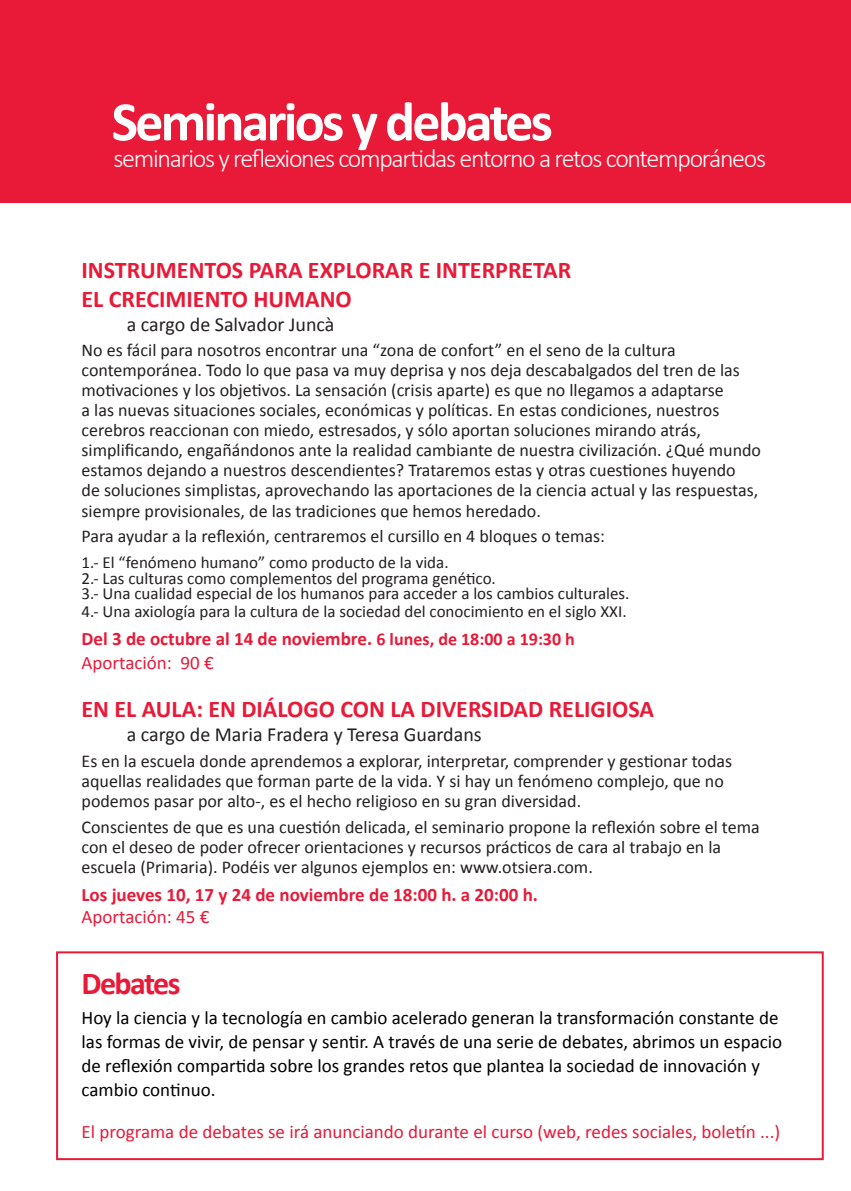
<style>
.page{position:relative;width:851px;height:1191px;background:#fff}
.page>*{position:absolute;margin:0;border:0;box-sizing:border-box;transform-origin:0 0}
.t1{font:700 56px "Calibri";letter-spacing:-.05em;color:#fff}
.t2{font:700 32px "Calibri";letter-spacing:-.05em;color:#e91938}
.t3{font:300 26px "Calibri";letter-spacing:-.05em;color:#fff}
.t4{font:700 24px/28.8px "Calibri";color:#e91938}
.t5{font:20px "Calibri";color:#231f20}
.t6{font:19px/24px "Calibri";color:#000}
.t7{font:700 19px/24px "Calibri";color:#e91938}
.t8{font:19px "Calibri";color:#e91938}
.t9{font:18px/20px "Calibri";color:#231f20}
.t10{font:17px/15.6px "Calibri";color:#231f20}
.s1{font-size:18px}
.s2{font-weight:400}
</style>
<div class="page">
<div style="left:0;top:0;width:850px;height:202px;background:#e91938"></div>
<div style="left:56px;top:951px;width:767px;height:209px;border:2px solid #e91938"></div>
<h1 class="t1" style="left:111px;top:86px;width:443px">Seminarios y debates</h1>
<h3 class="t3" style="left:113px;top:142px;width:654px">seminarios y reflexiones compartidas entorno a retos contemporáneos</h3>
<h3 class="t4" style="left:81px;top:255px;width:491px">INSTRUMENTOS PARA EXPLORAR E INTERPRETAR<br>EL CRECIMIENTO HUMANO</h3>
<p class="t5" style="left:127px;top:311px;width:209px">a cargo de Salvador Juncà</p>
<p class="t9" style="left:81px;top:340px;width:681px">No es fácil para nosotros encontrar una “zona de confort” en el seno de la cultura contemporánea. Todo lo que pasa va muy deprisa y nos deja descabalgados del tren de las motivaciones y los objetivos. La sensación (crisis aparte) es que no llegamos a adaptarse<br>a las nuevas situaciones sociales, económicas y políticas. En estas condiciones, nuestros cerebros reaccionan con miedo, estresados, y sólo aportan soluciones mirando atrás, simplificando, engañándonos ante la realidad cambiante de nuestra civilización. ¿Qué mundo estamos dejando a nuestros descendientes? Trataremos estas y otras cuestiones huyendo<br>de soluciones simplistas, aprovechando las aportaciones de la ciencia actual y las respuestas, siempre provisionales, de las tradiciones que hemos heredado.</p>
<p class="t9" style="left:81px;top:526px;width:524px">Para ayudar a la reflexión, centraremos el cursillo en 4 bloques o temas:</p>
<p class="t10" style="left:81px;top:554px;width:549px">1.- El “fenómeno humano” como producto de la vida.<br>2.- Las culturas como complementos del programa genético.<br>3.- Una cualidad especial de los humanos para acceder a los cambios culturales.</p>
<p class="t10" style="left:81px;top:603px;width:546px">4.- Una axiología para la cultura de la sociedad del conocimiento en el siglo XXI.</p>
<p class="t7" style="left:81px;top:626px;width:495px">Del 3 de octubre al 14 de noviembre. <span class="s1">6 lunes, de 18:00 a 19:30 h<br></span><span class="s2">Aportación: 90 €</span></p>
<h3 class="t4" style="left:81px;top:695px;width:574px">EN EL AULA: EN DIÁLOGO CON LA DIVERSIDAD RELIGIOSA</h3>
<p class="t5" style="left:127px;top:722px;width:356px">a cargo de Maria Fradera y Teresa Guardans</p>
<p class="t9" style="left:81px;top:751px;width:652px">Es en la escuela donde aprendemos a explorar, interpretar, comprender y gestionar todas aquellas realidades que forman parte de la vida. Y si hay un fenómeno complejo, que no podemos pasar por alto-, es el hecho religioso en su gran diversidad.</p>
<p class="t9" style="left:81px;top:817px;width:679px">Conscientes de que es una cuestión delicada, el seminario propone la reflexión sobre el tema con el deseo de poder ofrecer orientaciones y recursos prácticos de cara al trabajo en la escuela (Primaria). Podéis ver algunos ejemplos en: www.otsiera.com.</p>
<p class="t7" style="left:81px;top:882px;width:458px">Los jueves 10, 17 y 24 de noviembre de 18:00 h. a 20:00 h.</p>
<p class="t8" style="left:81px;top:904px;width:129px">Aportación: 45 €</p>
<h2 class="t2" style="left:81px;top:963px;width:100px">Debates</h2>
<p class="t6" style="left:81px;top:1005px;width:702px">Hoy la ciencia y la tecnología en cambio acelerado generan la transformación constante de las formas de vivir, de pensar y sentir. A través de una serie de debates, abrimos un espacio de reflexión compartida sobre los grandes retos que plantea la sociedad de innovación y cambio continuo.</p>
<p class="t8" style="left:81px;top:1119px;width:700px">El programa de debates se irá anunciando durante el curso (web, redes sociales, boletín ...)</p>
</div>
